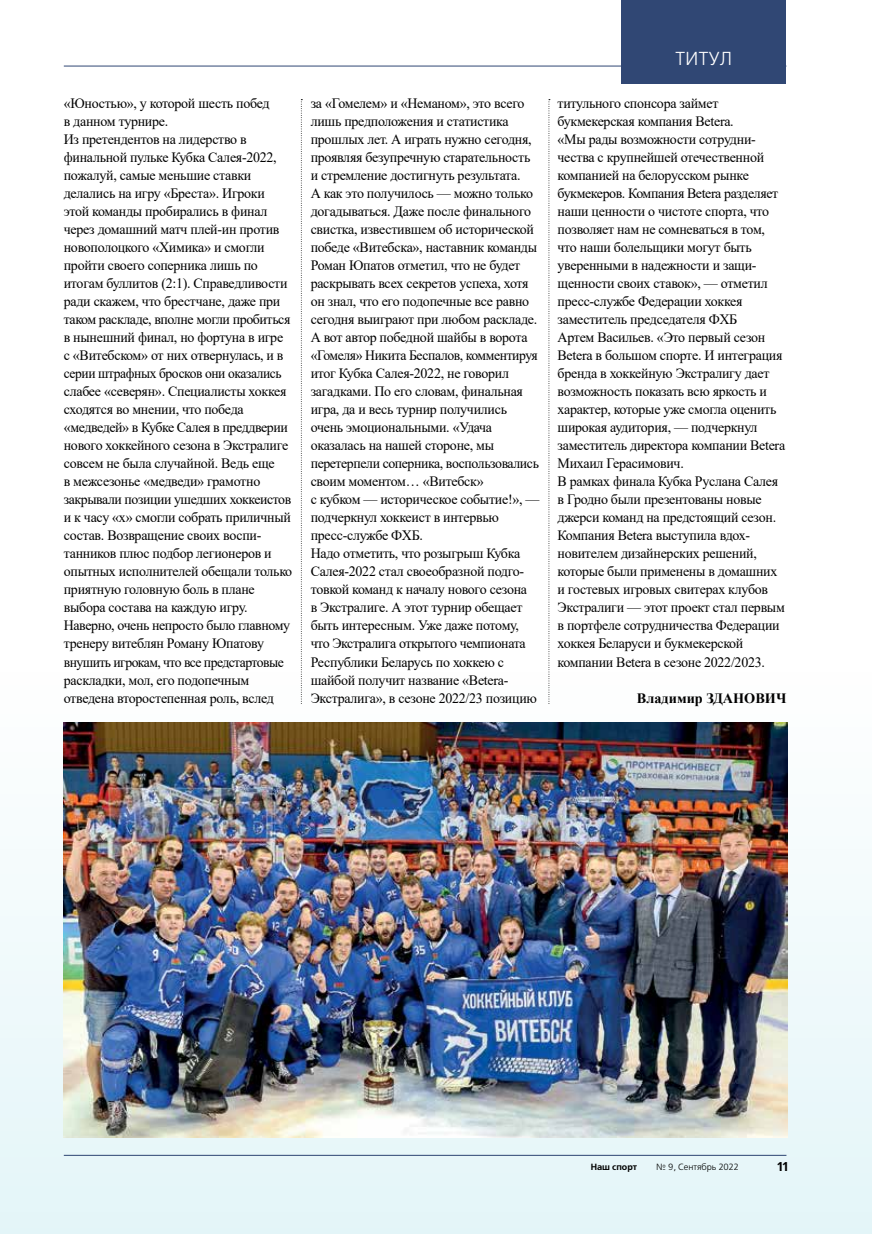
<style>
.page{position:relative;width:872px;height:1234px;background:#fff}
.page>*{position:absolute;margin:0;border:0;box-sizing:border-box;transform-origin:0 0}
.t1{font:18.75px "Free Set C";color:#fff}
.t2{font:14.25px/18px "Times New Roman";letter-spacing:-.02em;color:#000}
.t3{font:700 14.25px "Times New Roman";color:#000}
.t4{font:700 12.75px "Free Set C";color:#000}
.t5{font:9px "Free Set C";color:#000}
.t6{font:700 9px "Free Set C";color:#000}
</style>
<div class="page">
<hr style="left:64px;top:66px;width:722px;height:1px;background:#304774">
<div style="left:621px;top:0;width:165px;height:83px;background:#304774"></div>
<div style="left:0;top:414px;width:872px;height:819px;background:linear-gradient(to bottom,#fff,#e6f6f9)"></div>
<svg style="left:548px;top:99px;width:2px;height:605px"></svg>
<img style="left:64px;top:722px;width:723px;height:415px">
<svg style="left:301px;top:99px;width:1px;height:605px"></svg>
<h1 class="t1" style="left:675px;top:49px;width:58px">ТИТУЛ</h1>
<p class="t2" style="left:64px;top:94px;width:230px">«Юностью», у которой шесть побед<br>в данном турнире.<br>Из претендентов на лидерство в финальной пульке Кубка Салея-2022, пожалуй, самые меньшие ставки делались на игру «Бреста». Игроки этой команды пробирались в финал через домашний матч плей-ин против новополоцкого «Химика» и смогли пройти своего соперника лишь по итогам буллитов (2:1). Справедливости ради скажем, что брестчане, даже при таком раскладе, вполне могли пробиться в нынешний финал, но фортуна в игре с «Витебском» от них отвернулась, и в серии штрафных бросков они оказались слабее «северян». Специалисты хоккея сходятся во мнении, что победа «медведей» в Кубке Салея в преддверии нового хоккейного сезона в Экстралиге совсем не была случайной. Ведь еще<br>в межсезонье «медведи» грамотно закрывали позиции ушедших хоккеистов и к часу «х» смогли собрать приличный состав. Возвращение своих воспи&shy;танников плюс подбор легионеров и опытных исполнителей обещали только приятную головную боль в плане выбора состава на каждую игру.<br>Наверно, очень непросто было главному тренеру витеблян Роману Юпатову внушить игрокам, что все предстартовые раскладки, мол, его подопечным отведена второстепенная роль, вслед</p>
<p class="t2" style="left:311px;top:94px;width:230px">за «Гомелем» и «Неманом», это всего лишь предположения и статистика прошлых лет. А играть нужно сегодня, проявляя безупречную старательность и стремление достигнуть результата.<br>А как это получилось — можно только догадываться. Даже после финального свистка, известившем об исторической победе «Витебска», наставник команды Роман Юпатов отметил, что не будет раскрывать всех секретов успеха, хотя он знал, что его подопечные все равно сегодня выиграют при любом раскладе.<br>А вот автор победной шайбы в ворота «Гомеля» Никита Беспалов, комментируя итог Кубка Салея-2022, не говорил загадками. По его словам, финальная игра, да и весь турнир получились очень эмоциональными. «Удача оказалась на нашей стороне, мы перетерпели соперника, воспользовались своим моментом… «Витебск»<br>с кубком — историческое событие!», — подчеркнул хоккеист в интервью пресс-службе ФХБ.<br>Надо отметить, что розыгрыш Кубка Салея-2022 стал своеобразной подго&shy;товкой команд к началу нового сезона<br>в Экстралиге. А этот турнир обещает быть интересным. Уже даже потому, что Экстралига открытого чемпионата Республики Беларусь по хоккею с шайбой получит название «Betera-Экстралига», в сезоне 2022/23 позицию</p>
<p class="t2" style="left:557px;top:94px;width:229px">титульного спонсора займет букмекерская компания Betera.<br>«Мы рады возможности сотрудни&shy;чества с крупнейшей отечественной компанией на белорусском рынке букмекеров. Компания Betera разделяет наши ценности о чистоте спорта, что позволяет нам не сомневаться в том, что наши болельщики могут быть уверенными в надежности и защи&shy;щенности своих ставок», — отметил пресс-службе Федерации хоккея заместитель председателя ФХБ<br>Артем Васильев. «Это первый сезон Betera в большом спорте. И интеграция бренда в хоккейную Экстралигу дает возможность показать всю яркость и характер, которые уже смогла оценить широкая аудитория, — подчеркнул заместитель директора компании Betera Михаил Герасимович.<br>В рамках финала Кубка Руслана Салея в Гродно были презентованы новые джерси команд на предстоящий сезон.<br>Компания Betera выступила вдох&shy;новителем дизайнерских решений, которые были применены в домашних и гостевых игровых свитерах клубов Экстралиги — этот проект стал первым в портфеле сотрудничества Федерации хоккея Беларуси и букмекерской компании Betera в сезоне 2022/2023.</p>
<p class="t3" style="left:637px;top:687px;width:151px">Владимир ЗДАНОВИЧ</p>
<p class="t6" style="left:590px;top:1161px;width:48px">Наш спорт</p>
<p class="t5" style="left:656px;top:1161px;width:84px">№ 9, Сентябрь 2022</p>
<p class="t4" style="left:777px;top:1158px;width:12px">11</p>
</div>
